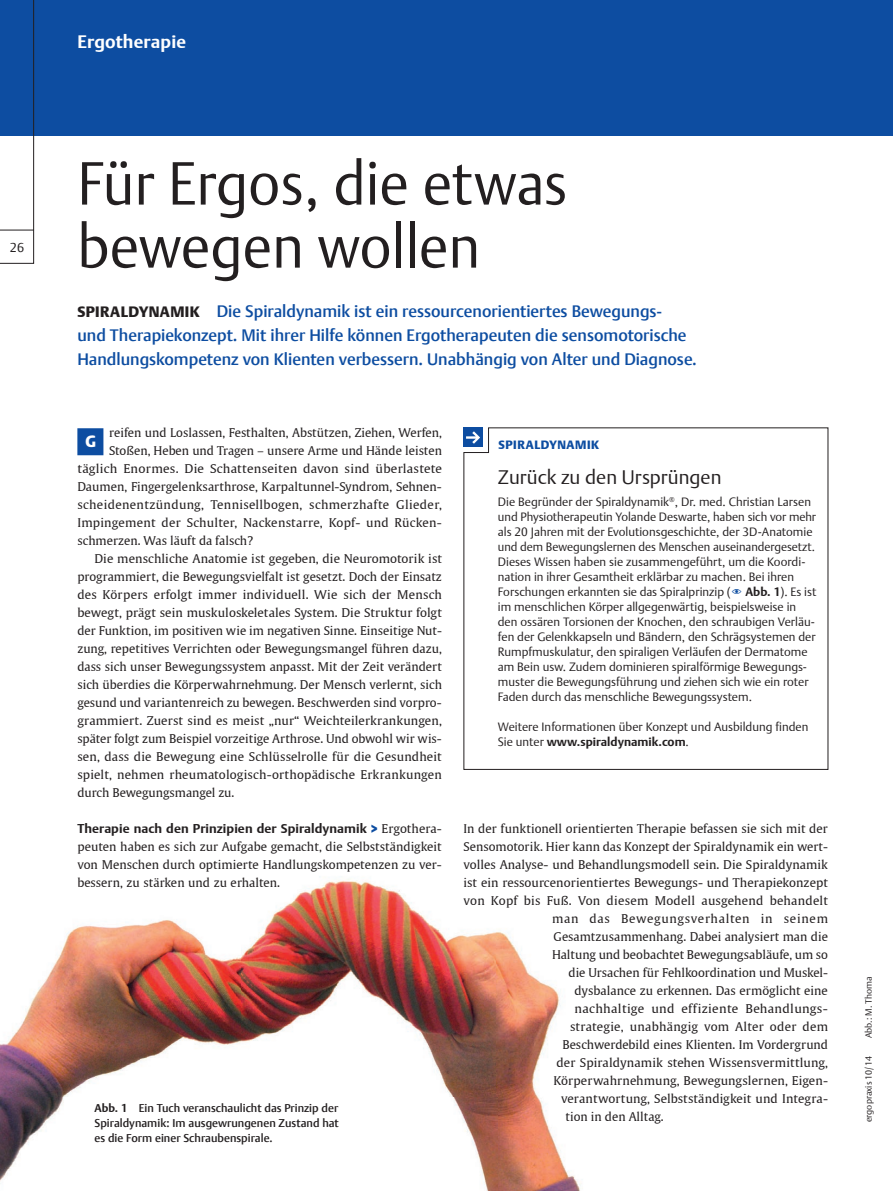
<style>
.page{position:relative;width:893px;height:1191px;background:#fff}
.page>*{position:absolute;margin:0;border:0;box-sizing:border-box;transform-origin:0 0}
.t1{font:300 60px/63px "Thieme Argo 2011";color:#231f20;scale:.95 1}
.t2{font:300 19.5px "Thieme Argo 2011";color:#231f20}
.t3{font:700 18px "Thieme Argo 2011";letter-spacing:.01em;color:#fff}
.t4{font:500 16.5px/24px "Thieme Argo 2011";color:#0d4da1}
.t5{font:900 16.35px "Thieme Argo 2011";color:#fff}
.t6{font:700 12.75px "Thieme Argo 2011";letter-spacing:.005em;color:#231f20}
.t7{font:300 12.75px "Thieme Argo 2011";color:#231f20}
.t8{font:12px/18px "Thieme Gulliver 2011";letter-spacing:.005em;color:#231f20;text-align:justify}
.t9{font:300 12px/15px "Thieme Argo 2011";color:#231f20}
.t10{font:12px "Thieme Gulliver 2011";letter-spacing:.025em;color:#231f20}
.t11{font:12px "Thieme Gulliver 2011";letter-spacing:.005em;color:#231f20;scale:1.04 1}
.t12{font:12px "Thieme Gulliver 2011";letter-spacing:.025em;color:#231f20;scale:1.04 1}
.t13{font:12px "Thieme Gulliver 2011";letter-spacing:.055em;color:#231f20}
.t14{font:900 12px "Thieme Argo 2011";letter-spacing:.05em;color:#0d4da1}
.t15{font:500 11.25px/15px "Thieme Argo 2011";color:#231f20;text-align:justify}
.t16{font:300 9px "Thieme Argo 2011";color:#231f20}
.s1{font-weight:900;font-size:15px;color:#231f20}
.s2{font-weight:900;font-size:12px;color:#0d4da1}
.s3{font-family:"Thieme Gulliver 2011";font-weight:400;font-size:12px}
.s4{font-weight:700}
.s5{font-family:"Physiopraxis";font-weight:400;font-size:16.5px;color:#0d4da1}
</style>
<div class="page">
<img style="left:0;top:876px;width:581px;height:315px">
<div style="left:77px;top:428px;width:26px;height:27px;background:#0d4da1"></div>
<svg style="left:463px;top:427px;width:366px;height:343px"></svg>
<div style="left:463px;top:428px;width:20px;height:19px;background:#0d4da1"></div>
<svg style="left:466px;top:431px;width:14px;height:13px"></svg>
<div style="left:0;top:0;width:893px;height:136px;background:#0d4da1"></div>
<svg style="left:0;top:0;width:34px;height:264px"></svg>
<p class="t7" style="left:10px;top:239px;width:16px">26</p>
<h3 class="t3" style="left:77px;top:30px;width:110px">Ergotherapie</h3>
<h1 class="t1" style="left:77px;top:150px;width:517px">Für Ergos, die etwas bewegen wollen</h1>
<p class="t4" style="left:77px;top:299px;width:621px"><span class="s1">SPIRALDYNAMIK</span> Die Spiraldynamik ist ein ressourcenorientiertes Bewegungs-<br>und Therapiekonzept. Mit ihrer Hilfe können Ergotherapeuten die sensomotorische<br>Handlungskompetenz von Klienten verbessern. Unabhängig von Alter und Diagnose.</p>
<p class="t8" style="left:109px;top:423px;width:334px">reifen und Loslassen, Festhalten, Abstützen, Ziehen, Werfen,</p>
<p class="t8" style="left:109px;top:441px;width:334px">Stoßen, Heben und Tragen – unsere Arme und Hände leisten</p>
<p class="t11" style="left:77px;top:459px;width:352px">täglich Enormes. Die Schattenseiten davon sind überlastete</p>
<p class="t8" style="left:77px;top:477px;width:366px">Daumen, Fingergelenksarthrose, Karpaltunnel-Syndrom, Sehnen-</p>
<p class="t10" style="left:77px;top:495px;width:366px">scheidenentzündung, Tennisellbogen, schmerzhafte Glieder,</p>
<p class="t8" style="left:77px;top:513px;width:366px">Impingement der Schulter, Nackenstarre, Kopf- und Rücken-</p>
<p class="t8" style="left:77px;top:531px;width:178px">schmerzen. Was läuft da falsch?</p>
<p class="t8" style="left:94px;top:549px;width:349px">Die menschliche Anatomie ist gegeben, die Neuromotorik ist</p>
<p class="t8" style="left:77px;top:567px;width:366px">programmiert, die Bewegungsvielfalt ist gesetzt. Doch der Einsatz</p>
<p class="t8" style="left:77px;top:585px;width:366px">des Körpers erfolgt immer individuell. Wie sich der Mensch</p>
<p class="t8" style="left:77px;top:603px;width:366px">bewegt, prägt sein muskuloskeletales System. Die Struktur folgt</p>
<p class="t8" style="left:77px;top:621px;width:366px">der Funktion, im positiven wie im negativen Sinne. Einseitige Nut-</p>
<p class="t8" style="left:77px;top:639px;width:366px">zung, repetitives Verrichten oder Bewegungsmangel führen dazu,</p>
<p class="t8" style="left:77px;top:657px;width:366px">dass sich unser Bewegungssystem anpasst. Mit der Zeit verändert</p>
<p class="t8" style="left:77px;top:675px;width:366px">sich überdies die Körperwahrnehmung. Der Mensch verlernt, sich</p>
<p class="t8" style="left:77px;top:693px;width:366px">gesund und variantenreich zu bewegen. Beschwerden sind vorpro-</p>
<p class="t8" style="left:77px;top:711px;width:366px">grammiert. Zuerst sind es meist „nur“ Weichteilerkrankungen,</p>
<p class="t8" style="left:77px;top:729px;width:366px">später folgt zum Beispiel vorzeitige Arthrose. Und obwohl wir wis-</p>
<p class="t8" style="left:77px;top:747px;width:366px">sen, dass die Bewegung eine Schlüsselrolle für die Gesundheit</p>
<p class="t8" style="left:77px;top:765px;width:366px">spielt, nehmen rheumatologisch-orthopädische Erkrankungen</p>
<p class="t8" style="left:77px;top:783px;width:159px">durch Bewegungsmangel zu.</p>
<p class="t6" style="left:77px;top:820px;width:366px">Therapie nach den Prinzipien der Spiraldynamik <span class="s2">&gt;</span> <span class="s3">Ergothera-</span></p>
<p class="t8" style="left:77px;top:837px;width:366px">peuten haben es sich zur Aufgabe gemacht, die Selbstständigkeit von Menschen durch optimierte Handlungskompetenzen zu ver&shy;bessern, zu stärken und zu erhalten.</p>
<h3 class="t5" style="left:85px;top:431px;width:12px">G</h3>
<p class="t15" style="left:94px;top:1100px;width:246px"><span class="s4">Abb. 1</span> Ein Tuch veranschaulicht das Prinzip der Spiraldynamik: Im ausgewrungenen Zustand hat es die Form einer Schraubenspirale.</p>
<p class="t14" style="left:498px;top:437px;width:102px">SPIRALDYNAMIK</p>
<h2 class="t2" style="left:498px;top:464px;width:225px">Zurück zu den Ursprüngen</h2>
<p class="t9" style="left:498px;top:493px;width:320px">Die Begründer der Spiraldynamik<sup>®</sup>, Dr. med. Christian Larsen und Physiotherapeutin Yolande Deswarte, haben sich vor mehr als 20 Jahren mit der Evolutionsgeschichte, der 3D-Anatomie und dem Bewegungslernen des Menschen auseinandergesetzt.<br>Dieses Wissen haben sie zusammengeführt, um die Koordi&shy;nation in ihrer Gesamtheit erklärbar zu machen. Bei ihren Forschungen erkannten sie das Spiralprinzip (<span class="s5">a</span> <span class="s4">Abb. 1</span>). Es ist im menschlichen Körper allgegenwärtig, beispielsweise in den ossären Torsionen der Knochen, den schraubigen Verläu&shy;fen der Gelenkkapseln und Bändern, den Schrägsystemen der Rumpfmuskulatur, den spiraligen Verläufen der Dermatome am Bein usw. Zudem dominieren spiralförmige Bewegungs&shy;muster die Bewegungsführung und ziehen sich wie ein roter Faden durch das menschliche Bewegungssystem.</p>
<p class="t9" style="left:498px;top:718px;width:312px">Weitere Informationen über Konzept und Ausbildung finden<br>Sie unter <span class="s4">www.spiraldynamik.com</span>.</p>
<p class="t8" style="left:463px;top:819px;width:366px">In der funktionell orientierten Therapie befassen sie sich mit der</p>
<p class="t8" style="left:463px;top:837px;width:366px">Sensomotorik. Hier kann das Konzept der Spiraldynamik ein wert-</p>
<p class="t8" style="left:463px;top:855px;width:366px">volles Analyse- und Behandlungsmodell sein. Die Spiraldynamik</p>
<p class="t8" style="left:463px;top:873px;width:366px">ist ein ressourcenorientiertes Bewegungs- und Therapiekonzept</p>
<p class="t10" style="left:463px;top:891px;width:366px">von Kopf bis Fuß. Von diesem Modell ausgehend behandelt</p>
<p class="t13" style="left:552px;top:909px;width:278px">man das Bewegungsverhalten in seinem</p>
<p class="t8" style="left:553px;top:927px;width:276px">Gesamtzusammenhang. Dabei analysiert man die</p>
<p class="t8" style="left:552px;top:945px;width:277px">Haltung und beobachtet Bewegungsabläufe, um so</p>
<p class="t8" style="left:568px;top:963px;width:261px">die Ursachen für Fehlkoordination und Muskel-</p>
<p class="t8" style="left:574px;top:981px;width:255px">dysbalance zu erkennen. Das ermöglicht eine</p>
<p class="t12" style="left:574px;top:999px;width:245px">nachhaltige und effiziente Behandlungs-</p>
<p class="t8" style="left:570px;top:1017px;width:260px">strategie, unabhängig vom Alter oder dem</p>
<p class="t8" style="left:562px;top:1035px;width:267px">B eschwerdebild eines Klienten. Im Vordergrund</p>
<p class="t8" style="left:556px;top:1053px;width:273px">der Spiraldynamik stehen Wissensvermittlung,</p>
<p class="t8" style="left:553px;top:1071px;width:276px">Körperwahrnehmung, Bewegungslernen, Eigen-</p>
<p class="t8" style="left:561px;top:1089px;width:269px">verantwortung, Selbstständigkeit und Integra-</p>
<p class="t8" style="left:565px;top:1107px;width:100px">tion in den Alltag.</p>
<p class="t16" style="left:862px;top:1038px;width:63px;rotate:-90deg">Abb.: M. Thoma</p>
<p class="t16" style="left:862px;top:1122px;width:67px;rotate:-90deg">ergopraxis 10/14</p>
</div>
